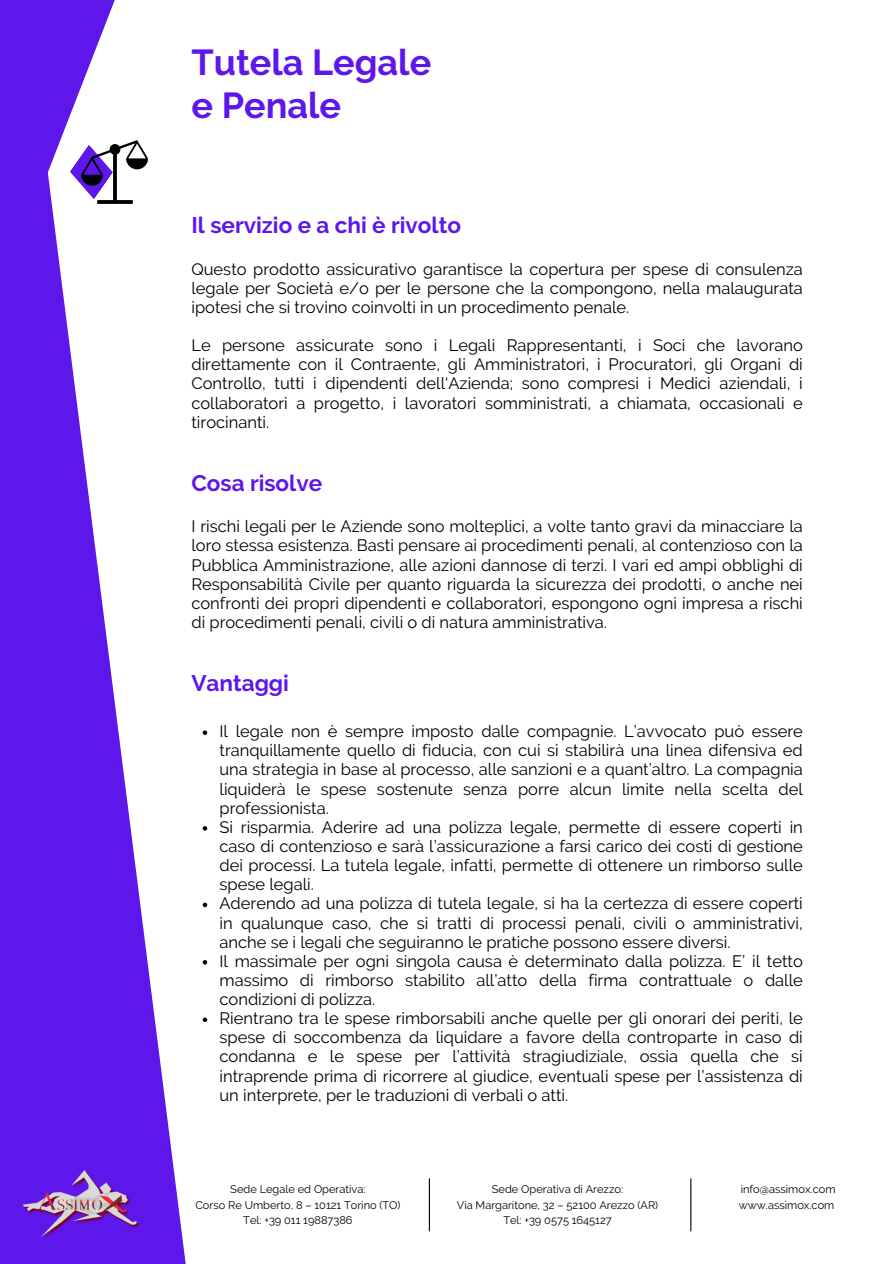
<style>
.page{position:relative;width:893px;height:1264px;background:#fff}
.page>*{position:absolute;margin:0;border:0;box-sizing:border-box;transform-origin:0 0}
.t1{font:700 36px/42.8px "Raleway";color:#5e17eb}
.t2{font:700 22.5px "Raleway";color:#5e17eb}
.t3{font:16.5px/19.2px "Raleway";color:#000;text-align:justify}
.t4{font:11.1px/15.3px "Raleway";color:#000;text-align:center}
</style>
<div class="page">
<svg style="left:0;top:204px;width:204px;height:1059px;fill:#5e17eb"></svg>
<svg style="left:203px;top:730px;width:4px;height:5px"></svg>
<svg style="left:203px;top:826px;width:4px;height:4px"></svg>
<svg style="left:203px;top:902px;width:4px;height:5px"></svg>
<svg style="left:203px;top:960px;width:4px;height:4px"></svg>
<svg style="left:203px;top:1017px;width:4px;height:4px"></svg>
<hr style="left:429px;top:1178px;width:1px;height:53px;background:#000">
<hr style="left:690px;top:1178px;width:1px;height:53px;background:#000">
<img style="left:21px;top:1169px;width:120px;height:71px">
<svg style="left:0;top:0;width:148px;height:204px"></svg>
<h3 class="t1" style="left:191px;top:41px;width:241px">Tutela Legale e Penale</h3>
<h1 class="t2" style="left:191px;top:212px;width:271px">Il servizio e a chi è rivolto</h1>
<h2 class="t3" style="left:191px;top:259px;width:613px">Questo prodotto assicurativo garantisce la copertura per spese di consulenza legale per Società e/o per le persone che la compongono, nella malaugurata ipotesi che si trovino coinvolti in un procedimento penale.</h2>
<h3 class="t3" style="left:191px;top:336px;width:613px">Le persone assicurate sono i Legali Rappresentanti, i Soci che lavorano direttamente con il Contraente, gli Amministratori, i Procuratori, gli Organi di Controllo, tutti i dipendenti dell‘Azienda; sono compresi i Medici aziendali, i collaboratori a progetto, i lavoratori somministrati, a chiamata, occasionali e tirocinanti.</h3>
<h3 class="t2" style="left:191px;top:469px;width:132px">Cosa risolve</h3>
<h2 class="t3" style="left:191px;top:517px;width:613px">I rischi legali per le Aziende sono molteplici, a volte tanto gravi da minacciare la loro stessa esistenza. Basti pensare ai procedimenti penali, al contenzioso con la Pubblica Amministrazione, alle azioni dannose di terzi. I vari ed ampi obblighi di Responsabilità Civile per quanto riguarda la sicurezza dei prodotti, o anche nei confronti dei propri dipendenti e collaboratori, espongono ogni impresa a rischi di procedimenti penali, civili o di natura amministrativa.</h2>
<h3 class="t2" style="left:191px;top:670px;width:99px">Vantaggi</h3>
<h2 class="t3" style="left:219px;top:721px;width:585px">Il legale non è sempre imposto dalle compagnie. L’avvocato può essere tranquillamente quello di fiducia, con cui si stabilirà una linea difensiva ed una strategia in base al processo, alle sanzioni e a quant’altro. La compagnia liquiderà le spese sostenute senza porre alcun limite nella scelta del professionista.</h2>
<h3 class="t3" style="left:219px;top:817px;width:585px">Si risparmia. Aderire ad una polizza legale, permette di essere coperti in caso di contenzioso e sarà l’assicurazione a farsi carico dei costi di gestione dei processi. La tutela legale, infatti, permette di ottenere un rimborso sulle spese legali.</h3>
<h3 class="t3" style="left:219px;top:894px;width:585px">Aderendo ad una polizza di tutela legale, si ha la certezza di essere coperti in qualunque caso, che si tratti di processi penali, civili o amministrativi, anche se i legali che seguiranno le pratiche possono essere diversi.</h3>
<h3 class="t3" style="left:219px;top:951px;width:585px">Il massimale per ogni singola causa è determinato dalla polizza. E’ il tetto massimo di rimborso stabilito all’atto della firma contrattuale o dalle condizioni di polizza.</h3>
<h3 class="t3" style="left:219px;top:1008px;width:585px">Rientrano tra le spese rimborsabili anche quelle per gli onorari dei periti, le spese di soccombenza da liquidare a favore della controparte in caso di condanna e le spese per l’attività stragiudiziale, ossia quella che si intraprende prima di ricorrere al giudice, eventuali spese per l’assistenza di un interprete, per le traduzioni di verbali o atti.</h3>
<p class="t4" style="left:230px;top:1181px;width:137px">Sede Legale ed Operativa:</p>
<p class="t4" style="left:195px;top:1196px;width:207px">Corso Re Umberto, 8 – 10121 Torino (TO)</p>
<p class="t4" style="left:243px;top:1212px;width:111px">Tel: +39 011 19887386</p>
<p class="t4" style="left:492px;top:1181px;width:133px">Sede Operativa di Arezzo:</p>
<p class="t4" style="left:457px;top:1196px;width:203px">Via Margaritone, 32 – 52100 Arezzo (AR)<br>Tel: +39 0575 1645127</p>
<p class="t4" style="left:740px;top:1181px;width:96px">info@assimox.com</p>
<p class="t4" style="left:739px;top:1196px;width:97px">www.assimox.com</p>
</div>
